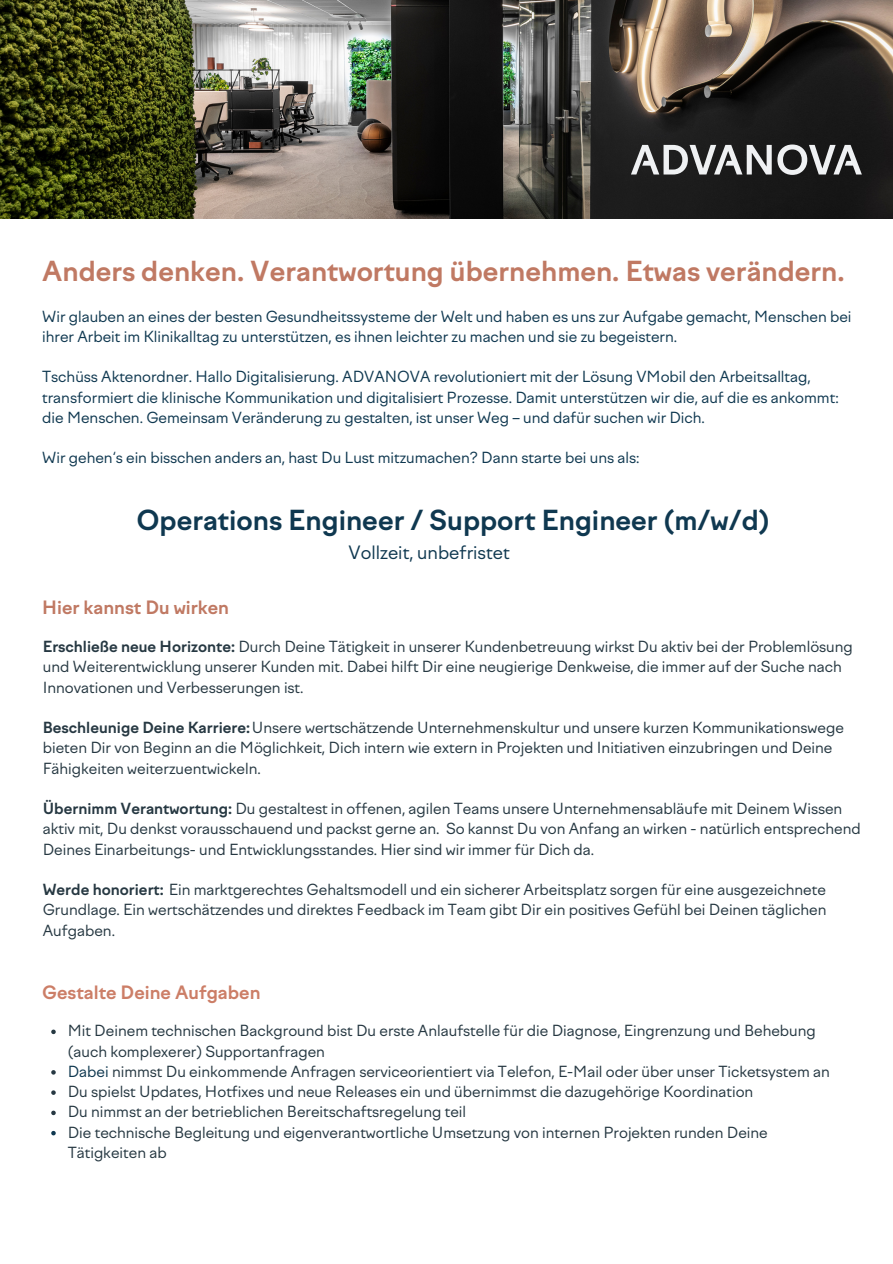
<style>
.page{position:relative;width:893px;height:1264px;background:#fff}
.page>*{position:absolute;margin:0;border:0;box-sizing:border-box;transform-origin:0 0}
.t1{font:700 27px "Factor A";color:#c07963}
.t2{font:700 27px "Factor A";color:#0f3850}
.t3{font:700 18px "Factor A";color:#cc7e67}
.t4{font:18px "Factor A";color:#0f3850}
.t5{font:700 18px "Factor A";color:#c07963}
.t6{font:15px/20.2px "Factor A";color:#263842}
.t7{font:15px/20.2px "Factor A";color:#0f3850}
.s1{font-weight:700}
.s2{color:#0f3850}
</style>
<div class="page">
<svg style="left:51px;top:1029px;width:5px;height:5px"></svg>
<svg style="left:51px;top:1070px;width:5px;height:4px"></svg>
<svg style="left:51px;top:1090px;width:5px;height:4px"></svg>
<svg style="left:51px;top:1110px;width:5px;height:5px"></svg>
<svg style="left:51px;top:1130px;width:5px;height:5px"></svg>
<img style="left:0;top:0;width:892px;height:218px">
<svg style="left:631px;top:145px;width:140px;height:29px"></svg>
<svg style="left:777px;top:144px;width:84px;height:31px"></svg>
<p class="t1" style="left:42px;top:256px;width:803px">Anders denken. Verantwortung übernehmen. Etwas verändern.</p>
<p class="t7" style="left:42px;top:306px;width:810px">Wir glauben an eines der besten Gesundheitssysteme der Welt und haben es uns zur Aufgabe gemacht, Menschen bei ihrer Arbeit im Klinikalltag zu unterstützen, es ihnen leichter zu machen und sie zu begeistern.</p>
<p class="t7" style="left:42px;top:367px;width:797px">Tschüss Aktenordner. Hallo Digitalisierung. ADVANOVA revolutioniert mit der Lösung VMobil den Arbeitsalltag, transformiert die klinische Kommunikation und digitalisiert Prozesse. Damit unterstützen wir die, auf die es ankommt:</p>
<p class="t7" style="left:42px;top:407px;width:664px">die Menschen. Gemeinsam Veränderung zu gestalten, ist unser Weg – und dafür suchen wir Dich.</p>
<p class="t7" style="left:42px;top:448px;width:598px">Wir gehen‘s ein bisschen anders an, hast Du Lust mitzumachen? Dann starte bei uns als:</p>
<p class="t2" style="left:136px;top:504px;width:635px">Operations Engineer / Support Engineer (m/w/d)</p>
<p class="t4" style="left:348px;top:541px;width:162px">Vollzeit, unbefristet</p>
<p class="t5" style="left:42px;top:596px;width:188px">Hier kannst Du wirken</p>
<p class="t6" style="left:43px;top:636px;width:811px"><span class="s1">Erschließe neue Horizonte:</span> Durch Deine Tätigkeit in unserer Kundenbetreuung wirkst Du aktiv bei der Problemlösung und Weiterentwicklung unserer Kunden mit. Dabei hilft Dir eine neugierige Denkweise, die immer auf der Suche nach<br>Innovationen und Verbesserungen ist.</p>
<p class="t6" style="left:43px;top:717px;width:802px"><span class="s1">Beschleunige Deine Karriere:</span>Unsere wertschätzende Unternehmenskultur und unsere kurzen Kommunikationswege bieten Dir von Beginn an die Möglichkeit, Dich intern wie extern in Projekten und Initiativen einzubringen und Deine<br>Fähigkeiten weiterzuentwickeln.</p>
<p class="t6" style="left:43px;top:798px;width:819px"><span class="s1">Übernimm Verantwortung:</span> Du gestaltest in offenen, agilen Teams unsere Unternehmensabläufe mit Deinem Wissen aktiv mit, Du denkst vorausschauend und packst gerne an. So kannst Du von Anfang an wirken - natürlich entsprechend<br>Deines Einarbeitungs- und Entwicklungsstandes. Hier sind wir immer für Dich da.</p>
<p class="t6" style="left:43px;top:879px;width:785px;text-align:justify"><span class="s1">Werde honoriert:</span> Ein marktgerechtes Gehaltsmodell und ein sicherer Arbeitsplatz sorgen für eine ausgezeichnete Grundlage. Ein wertschätzendes und direktes Feedback im Team gibt Dir ein positives Gefühl bei Deinen täglichen Aufgaben.</p>
<p class="t3" style="left:42px;top:982px;width:220px">Gestalte Deine Aufgaben</p>
<p class="t6" style="left:68px;top:1020px;width:749px">Mit Deinem technischen Background bist Du erste Anlaufstelle für die Diagnose, Eingrenzung und Behebung (auch komplexerer) Supportanfragen</p>
<p class="t6" style="left:68px;top:1061px;width:763px"><span class="s2">Dabei</span> nimmst Du einkommende Anfragen serviceorientiert via Telefon, E-Mail oder über unser Ticketsystem an</p>
<p class="t6" style="left:68px;top:1081px;width:687px">Du spielst Updates, Hotfixes und neue Releases ein und übernimmst die dazugehörige Koordination</p>
<p class="t6" style="left:68px;top:1101px;width:400px">Du nimmst an der betrieblichen Bereitschaftsregelung teil</p>
<p class="t6" style="left:68px;top:1122px;width:701px">Die technische Begleitung und eigenverantwortliche Umsetzung von internen Projekten runden Deine<br>Tätigkeiten ab</p>
</div>
